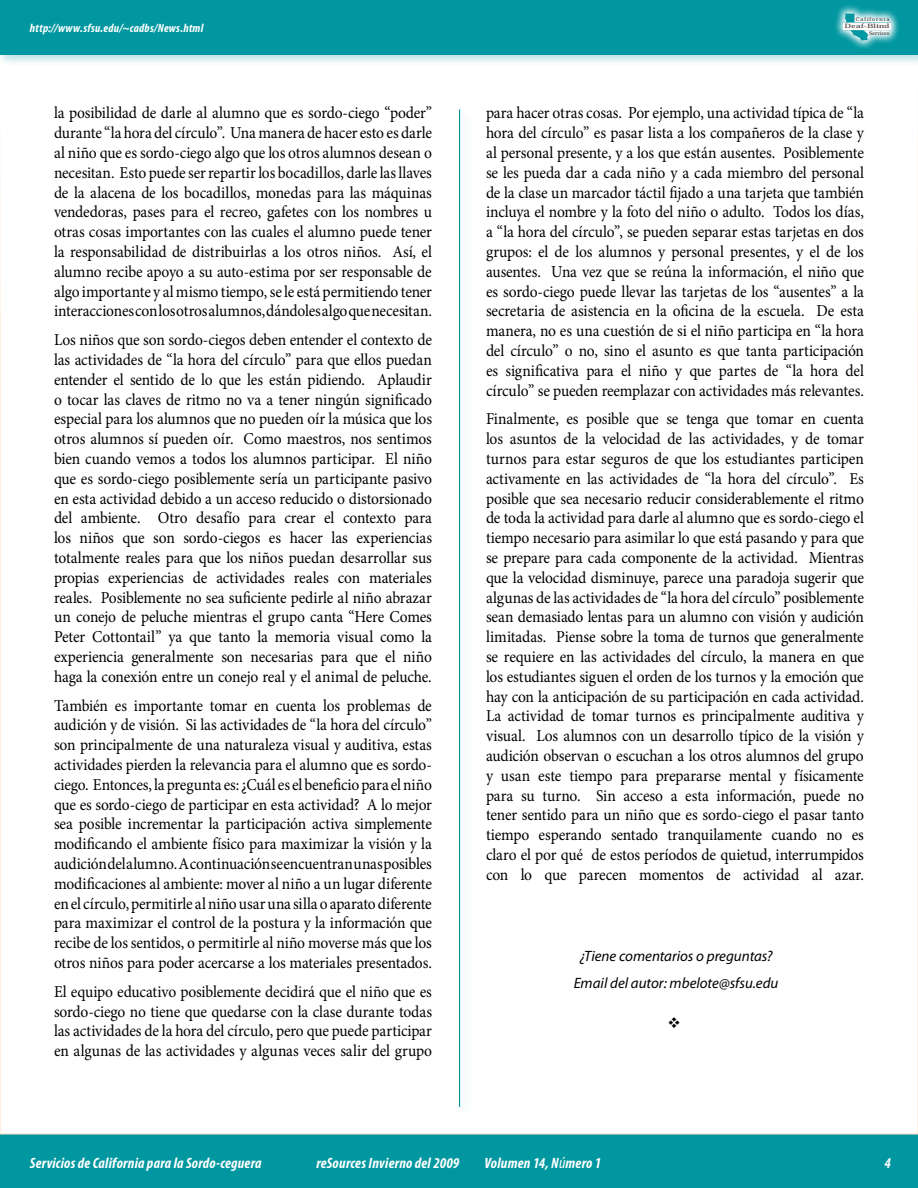
<style>
.page{position:relative;width:918px;height:1188px;background:#fff}
.page>*{position:absolute;margin:0;border:0;box-sizing:border-box;transform-origin:0 0}
.t1{font:16.65px/19.8px "Minion Pro";letter-spacing:-.01em;color:#000;text-align:justify;scale:.93 1}
.t2{font:italic 700 condensed 15px "Myriad Pro";letter-spacing:.015em;color:#fff}
.t3{font:italic 15px/27px "Myriad Pro";color:#000;text-align:center}
.t4{font:italic 700 condensed 12px "Myriad Pro";letter-spacing:.025em;color:#fff}
.t5{font:300 6.15px "Bookman";letter-spacing:.05em;color:#231f20;scale:1.26 1}
.t6{font:300 5.4px "Bookman";letter-spacing:.2em;color:#231f20;scale:.95 1}
.t7{font:300 5.4px "Bookman";letter-spacing:-.005em;color:#231f20;scale:.94 1}
.s1{font-weight:400;font-size:16.5px;color:#fcfcfc}
</style>
<div class="page">
<div style="left:0;top:0;width:918px;height:67px;background:#0097a0;opacity:.3"></div>
<div style="left:0;top:0;width:918px;height:54px;background:#0097a0"></div>
<svg style="left:835px;top:5px;width:64px;height:44px"></svg>
<svg style="left:845px;top:14px;width:23px;height:26px"></svg>
<hr style="left:844px;top:29px;width:47px;height:1px;background:#0097a0">
<hr style="left:844px;top:22px;width:47px;height:1px;background:#0097a0">
<div style="left:844px;top:23px;width:47px;height:6px;background:#fffafa"></div>
<div style="left:0;top:1134px;width:918px;height:54px;background:#0097a0"></div>
<div style="left:455px;top:106px;width:18px;height:1012px;background:#0097a0;opacity:.3"></div>
<hr style="left:459px;top:110px;width:1px;height:997px;background:#0097a0">
<p class="t6" style="left:856px;top:16px;width:37px">California</p>
<p class="t4" style="left:30px;top:20px;width:175px">http://www.sfsu.edu/~cadbs/News.html</p>
<p class="t7" style="left:869px;top:30px;width:23px">Services</p>
<p class="t5" style="left:845px;top:23px;width:37px">Deaf-Blind</p>
<p class="t1" style="left:54px;top:103px;width:408px">la posibilidad de darle al alumno que es sordo-ciego “poder” durante “la hora del círculo”. Una manera de hacer esto es darle al niño que es sordo-ciego algo que los otros alumnos desean o necesitan. Esto puede ser repartir los bocadillos, darle las llaves de la alacena de los bocadillos, monedas para las máquinas vendedoras, pases para el recreo, gafetes con los nombres u otras cosas importantes con las cuales el alumno puede tener la responsabilidad de distribuirlas a los otros niños. Así, el alumno recibe apoyo a su auto-estima por ser responsable de algo importante y al mismo tiempo, se le está permitiendo tener interacciones con los otros alumnos, dándoles algo que necesitan.</p>
<p class="t1" style="left:54px;top:330px;width:408px">Los niños que son sordo-ciegos deben entender el contexto de las actividades de “la hora del círculo” para que ellos puedan entender el sentido de lo que les están pidiendo. Aplaudir o tocar las claves de ritmo no va a tener ningún significado especial para los alumnos que no pueden oír la música que los otros alumnos sí pueden oír. Como maestros, nos sentimos bien cuando vemos a todos los alumnos participar. El niño que es sordo-ciego posiblemente sería un participante pasivo en esta actividad debido a un acceso reducido o distorsionado del ambiente. Otro desafío para crear el contexto para los niños que son sordo-ciegos es hacer las experiencias totalmente reales para que los niños puedan desarrollar sus propias experiencias de actividades reales con materiales reales. Posiblemente no sea suficiente pedirle al niño abrazar un conejo de peluche mientras el grupo canta “Here Comes Peter Cottontail” ya que tanto la memoria visual como la experiencia generalmente son necesarias para que el niño haga la conexión entre un conejo real y el animal de peluche.</p>
<p class="t1" style="left:54px;top:695px;width:408px">También es importante tomar en cuenta los problemas de audición y de visión. Si las actividades de “la hora del círculo” son principalmente de una naturaleza visual y auditiva, estas actividades pierden la relevancia para el alumno que es sordo&shy;ciego. Entonces, la pregunta es: ¿Cuál es el beneficio para el niño que es sordo-ciego de participar en esta actividad? A lo mejor sea posible incrementar la participación activa simplemente modificando el ambiente físico para maximizar la visión y la audición del alumno. A continuación se encuentran unas posibles modificaciones al ambiente: mover al niño a un lugar diferente en el círculo, permitirle al niño usar una silla o aparato diferente para maximizar el control de la postura y la información que recibe de los sentidos, o permitirle al niño moverse más que los otros niños para poder acercarse a los materiales presentados.</p>
<p class="t1" style="left:54px;top:982px;width:408px">El equipo educativo posiblemente decidirá que el niño que es sordo-ciego no tiene que quedarse con la clase durante todas las actividades de la hora del círculo, pero que puede participar en algunas de las actividades y algunas veces salir del grupo</p>
<p class="t1" style="left:486px;top:103px;width:408px">para hacer otras cosas. Por ejemplo, una actividad típica de “la hora del círculo” es pasar lista a los compañeros de la clase y al personal presente, y a los que están ausentes. Posiblemente se les pueda dar a cada niño y a cada miembro del personal de la clase un marcador táctil fijado a una tarjeta que también incluya el nombre y la foto del niño o adulto. Todos los días, a “la hora del círculo”, se pueden separar estas tarjetas en dos grupos: el de los alumnos y personal presentes, y el de los ausentes. Una vez que se reúna la información, el niño que es sordo-ciego puede llevar las tarjetas de los “ausentes” a la secretaria de asistencia en la oficina de la escuela. De esta manera, no es una cuestión de si el niño participa en “la hora del círculo” o no, sino el asunto es que tanta participación es significativa para el niño y que partes de “la hora del círculo” se pueden reemplazar con actividades más relevantes.</p>
<p class="t1" style="left:486px;top:409px;width:408px">Finalmente, es posible que se tenga que tomar en cuenta los asuntos de la velocidad de las actividades, y de tomar turnos para estar seguros de que los estudiantes participen activamente en las actividades de “la hora del círculo”. Es posible que sea necesario reducir considerablemente el ritmo de toda la actividad para darle al alumno que es sordo-ciego el tiempo necesario para asimilar lo que está pasando y para que se prepare para cada componente de la actividad. Mientras que la velocidad disminuye, parece una paradoja sugerir que algunas de las actividades de “la hora del círculo” posiblemente sean demasiado lentas para un alumno con visión y audición limitadas. Piense sobre la toma de turnos que generalmente se requiere en las actividades del círculo, la manera en que los estudiantes siguen el orden de los turnos y la emoción que hay con la anticipación de su participación en cada actividad.<br>La actividad de tomar turnos es principalmente auditiva y visual. Los alumnos con un desarrollo típico de la visión y audición observan o escuchan a los otros alumnos del grupo y usan este tiempo para prepararse mental y físicamente para su turno. Sin acceso a esta información, puede no tener sentido para un niño que es sordo-ciego el pasar tanto tiempo esperando sentado tranquilamente cuando no es claro el por qué de estos períodos de quietud, interrumpidos con lo que parecen momentos de actividad al azar.</p>
<p class="t3" style="left:574px;top:942px;width:206px">¿Tiene comentarios o preguntas?<br>Email del autor: mbelote@sfsu.edu</p>
<p class="t2" style="left:30px;top:1154px;width:233px">Servicios de California para la Sordo-ceguera</p>
<p class="t2" style="left:316px;top:1154px;width:144px">reSources Invierno del 2009</p>
<p class="t2" style="left:485px;top:1154px;width:118px">Volumen 14, N<span class="s1">ú</span>mero 1</p>
<p class="t2" style="left:885px;top:1154px;width:8px">4</p>
</div>
